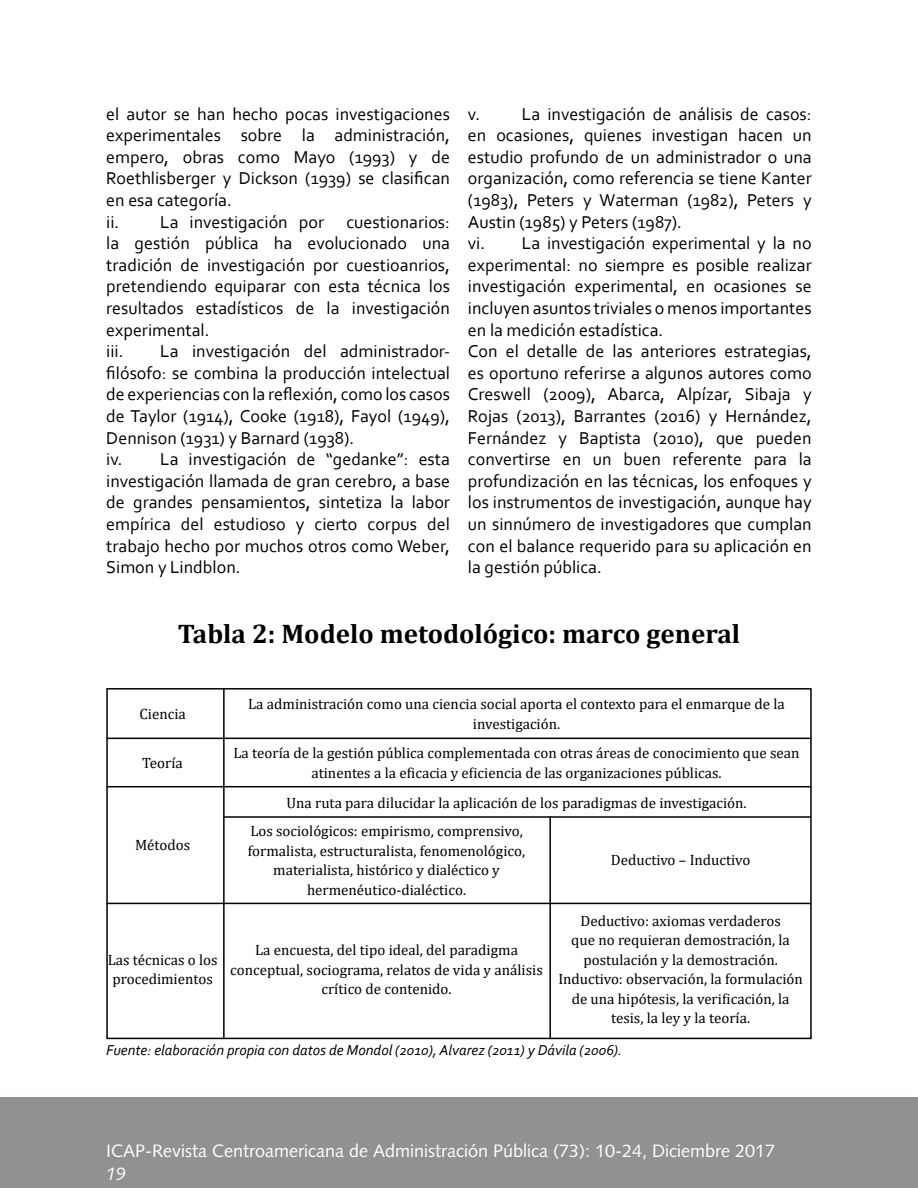
<style>
.page{position:relative;width:918px;height:1188px;background:#fff}
.page>*{position:absolute;margin:0;border:0;box-sizing:border-box;transform-origin:0 0}
.t1{font:700 27px "Cambria";color:#000}
.t2{font:18px/21.6px "Corbel";color:#000}
.t3{font:18px "Syntax LT Std";color:#fff}
.t4{font:italic 18px "Syntax LT Std";color:#fff}
.t5{font:15px/19.5px "Cambria";color:#000;text-align:center}
.t6{font:italic 15px "Corbel";color:#000}
</style>
<div class="page">
<div style="left:0;top:1097px;width:918px;height:91px;background:#929090"></div>
<hr style="left:223px;top:688px;width:2px;height:351px;background:#000">
<div style="left:106px;top:688px;width:706px;height:351px;border:2px solid #000"></div>
<hr style="left:106px;top:738px;width:706px;height:1px;background:#000">
<hr style="left:106px;top:786px;width:706px;height:1px;background:#000">
<hr style="left:106px;top:903px;width:706px;height:1px;background:#000">
<hr style="left:224px;top:816px;width:587px;height:2px;background:#000">
<hr style="left:549px;top:816px;width:2px;height:223px;background:#000">
<p class="t2" style="left:106px;top:102px;width:345px">el autor se han hecho pocas investigaciones experimentales sobre la administración, empero, obras como Mayo (1993) y de Roethlisberger y Dickson (1939) se clasifican en esa categoría.<br>ii. La investigación por cuestionarios: la gestión pública ha evolucionado una tradición de investigación por cuestioanrios, pretendiendo equiparar con esta técnica los resultados estadísticos de la investigación experimental.<br>iii.</p>
<p class="t2" style="left:106px;top:340px;width:345px;text-indent:54px">La investigación del administrador&shy;filósofo: se combina la producción intelectual de experiencias con la reflexión, como los casos de Taylor (1914), Cooke (1918), Fayol (1949), Dennison (1931) y Barnard (1938).<br>iv. La investigación de “gedanke”: esta investigación llamada de gran cerebro, a base de grandes pensamientos, sintetiza la labor empírica del estudioso y cierto corpus del trabajo hecho por muchos otros como Weber, Simon y Lindblon.</p>
<p class="t2" style="left:468px;top:102px;width:345px">v. La investigación de análisis de casos: en ocasiones, quienes investigan hacen un estudio profundo de un administrador o una organización, como referencia se tiene Kanter (1983), Peters y Waterman (1982), Peters y Austin (1985) y Peters (1987).<br>vi. La investigación experimental y la no experimental: no siempre es posible realizar investigación experimental, en ocasiones se incluyen asuntos triviales o menos importantes en la medición estadística.<br>Con el detalle de las anteriores estrategias, es oportuno referirse a algunos autores como Creswell (2009), Abarca, Alpízar, Sibaja y Rojas (2013), Barrantes (2016) y Hernández, Fernández y Baptista (2010), que pueden convertirse en un buen referente para la profundización en las técnicas, los enfoques y los instrumentos de investigación, aunque hay un sinnúmero de investigadores que cumplan con el balance requerido para su aplicación en la gestión pública.</p>
<h1 class="t1" style="left:178px;top:615px;width:564px">Tabla 2: Modelo metodológico: marco general</h1>
<p class="t5" style="left:139px;top:704px;width:48px">Ciencia</p>
<p class="t5" style="left:142px;top:753px;width:42px">Teoría</p>
<p class="t5" style="left:135px;top:836px;width:57px">Métodos</p>
<p class="t5" style="left:248px;top:695px;width:538px">La administración como una ciencia social aporta el contexto para el enmarque de la investigación.</p>
<p class="t5" style="left:234px;top:743px;width:567px">La teoría de la gestión pública complementada con otras áreas de conocimiento que sean atinentes a la eficacia y eficiencia de las organizaciones públicas.</p>
<p class="t5" style="left:250px;top:788px;width:498px;line-height:28.3px;text-align:left;text-indent:36px">Una ruta para dilucidar la aplicación de los paradigmas de investigación.<br>Los sociológicos: empirismo, comprensivo,</p>
<p class="t5" style="left:248px;top:841px;width:279px">formalista, estructuralista, fenomenológico, materialista, histórico y dialéctico y hermenéutico-dialéctico.</p>
<p class="t5" style="left:611px;top:850px;width:141px">Deductivo – Inductivo</p>
<p class="t5" style="left:558px;top:911px;width:246px">Deductivo: axiomas verdaderos<br>que no requieran demostración, la postulación y la demostración.<br>Inductivo: observación, la formulación de una hipótesis, la verificación, la tesis, la ley y la teoría.</p>
<p class="t6" style="left:106px;top:1040px;width:517px">Fuente: elaboración propia con datos de Mondol (2010), Alvarez (2011) y Dávila (2006).</p>
<p class="t5" style="left:230px;top:940px;width:314px">La encuesta, del tipo ideal, del paradigma conceptual, sociograma, relatos de vida y análisis crítico de contenido.</p>
<p class="t5" style="left:108px;top:950px;width:111px">Las técnicas o los procedimientos</p>
<p class="t3" style="left:106px;top:1140px;width:670px">ICAP-Revista Centroamericana de Administración Pública (73): 10-24, Diciembre 2017</p>
<p class="t4" style="left:106px;top:1163px;width:22px">19</p>
</div>
